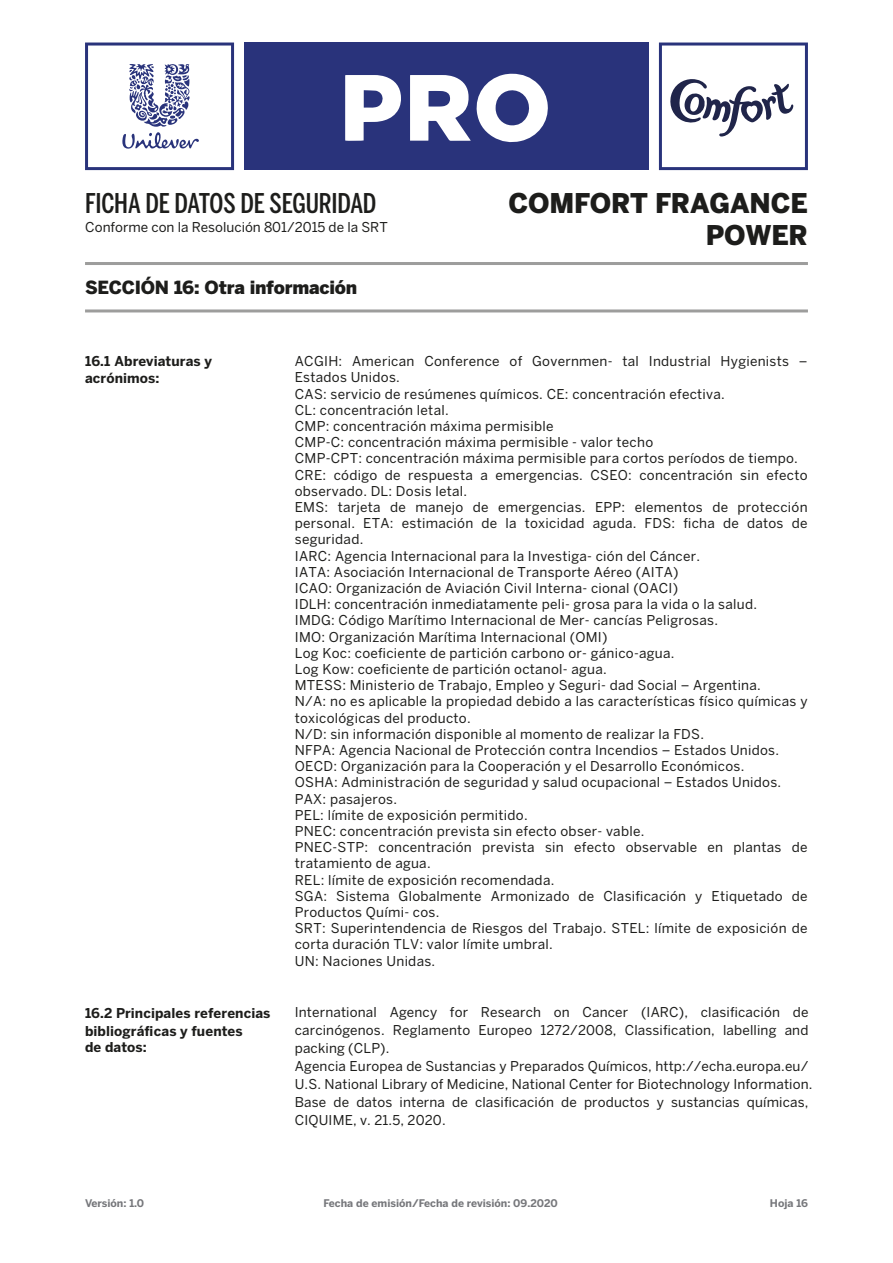
<style>
.page{position:relative;width:893px;height:1263px;background:#fff}
.page>*{position:absolute;margin:0;border:0;box-sizing:border-box;transform-origin:0 0}
.t1{font:500 27px "Benton Sans Comp";letter-spacing:-.005em;color:#1d1d1b}
.t2{font:900 27px/32.4px "Benton Sans";letter-spacing:-.01em;color:#1d1d1b;text-align:right}
.t3{font:900 18px "Benton Sans";letter-spacing:-.015em;color:#1d1d1b}
.t4{font:13.5px/16.2px "Benton Sans";letter-spacing:.02em;color:#1d1d1b}
.t5{font:700 13.5px/16.2px "Benton Sans";letter-spacing:.005em;color:#1d1d1b}
.t6{font:13.5px "Benton Sans";color:#1d1d1b}
.t7{font:700 10.5px "Benton Sans";color:#76777b}
</style>
<div class="page">
<div style="left:245px;top:43px;width:404px;height:127px;background:#29337b"></div>
<svg style="left:85px;top:43px;width:149px;height:127px"></svg>
<svg style="left:410px;top:74px;width:138px;height:69px"></svg>
<svg style="left:345px;top:75px;width:56px;height:66px"></svg>
<svg style="left:659px;top:43px;width:149px;height:127px"></svg>
<hr style="left:85px;top:262px;width:723px;height:3px;background:#9d9d9c">
<hr style="left:85px;top:309px;width:723px;height:3px;background:#9d9d9c">
<h1 class="t1" style="left:85px;top:187px;width:293px">FICHA DE DATOS DE SEGURIDAD</h1>
<h1 class="t2" style="left:508px;top:186px;width:301px">COMFORT FRAGANCE<br>POWER</h1>
<p class="t6" style="left:85px;top:220px;width:304px">Conforme con la Resolución 801/2015 de la SRT</p>
<h2 class="t3" style="left:85px;top:277px;width:274px">SECCIÓN 16: Otra información</h2>
<p class="t5" style="left:85px;top:353px;width:129px">16.1 Abreviaturas y acrónimos:</p>
<p class="t4" style="left:295px;top:353px;width:514px">ACGIH: American Conference of Governmen- tal Industrial Hygienists – Estados Unidos.<br>CAS: servicio de resúmenes químicos. CE: concentración efectiva.<br>CL: concentración letal.<br>CMP: concentración máxima permisible<br>CMP-C: concentración máxima permisible - valor techo<br>CMP-CPT: concentración máxima permisible para cortos períodos de tiempo.<br>CRE: código de respuesta a emergencias. CSEO: concentración sin efecto observado. DL: Dosis letal.<br>EMS: tarjeta de manejo de emergencias. EPP: elementos de protección personal. ETA: estimación de la toxicidad aguda. FDS: ficha de datos de seguridad.<br>IARC: Agencia Internacional para la Investiga- ción del Cáncer.<br>IATA: Asociación Internacional de Transporte Aéreo (AITA)<br>ICAO: Organización de Aviación Civil Interna- cional (OACI)<br>IDLH: concentración inmediatamente peli- grosa para la vida o la salud.<br>IMDG: Código Marítimo Internacional de Mer- cancías Peligrosas.<br>IMO: Organización Marítima Internacional (OMI)<br>Log Koc: coeficiente de partición carbono or- gánico-agua.<br>Log Kow: coeficiente de partición octanol- agua.<br>MTESS: Ministerio de Trabajo, Empleo y Seguri- dad Social – Argentina.<br>N/A: no es aplicable la propiedad debido a las características físico químicas y toxicológicas del producto.<br>N/D: sin información disponible al momento de realizar la FDS.<br>NFPA: Agencia Nacional de Protección contra Incendios – Estados Unidos.<br>OECD: Organización para la Cooperación y el Desarrollo Económicos.<br>OSHA: Administración de seguridad y salud ocupacional – Estados Unidos.<br>PAX: pasajeros.<br>PEL: límite de exposición permitido.<br>PNEC: concentración prevista sin efecto obser- vable.<br>PNEC-STP: concentración prevista sin efecto observable en plantas de tratamiento de agua.<br>REL: límite de exposición recomendada.<br>SGA: Sistema Globalmente Armonizado de Clasificación y Etiquetado de Productos Quími- cos.<br>SRT: Superintendencia de Riesgos del Trabajo. STEL: límite de exposición de corta duración TLV: valor límite umbral.<br>UN: Naciones Unidas.</p>
<p class="t5" style="left:85px;top:1005px;width:187px">16.2 Principales referencias</p>
<p class="t4" style="left:295px;top:1003px;width:519px;line-height:18px">International Agency for Research on Cancer (IARC), clasificación de carcinógenos. Reglamento Europeo 1272/2008, Classification, labelling and packing (CLP).<br>Agencia Europea de Sustancias y Preparados Químicos, http://echa.europa.eu/ U.S. National Library of Medicine, National Center for Biotechnology Information.<br>Base de datos interna de clasificación de productos y sustancias químicas, CIQUIME, v. 21.5, 2020.</p>
<p class="t5" style="left:85px;top:1022px;width:159px">bibliográficas y fuentes de datos:</p>
<p class="t7" style="left:85px;top:1197px;width:60px">Versión: 1.0</p>
<p class="t7" style="left:323px;top:1197px;width:236px">Fecha de emisión/Fecha de revisión: 09.2020</p>
<p class="t7" style="left:770px;top:1197px;width:40px">Hoja 16</p>
</div>
